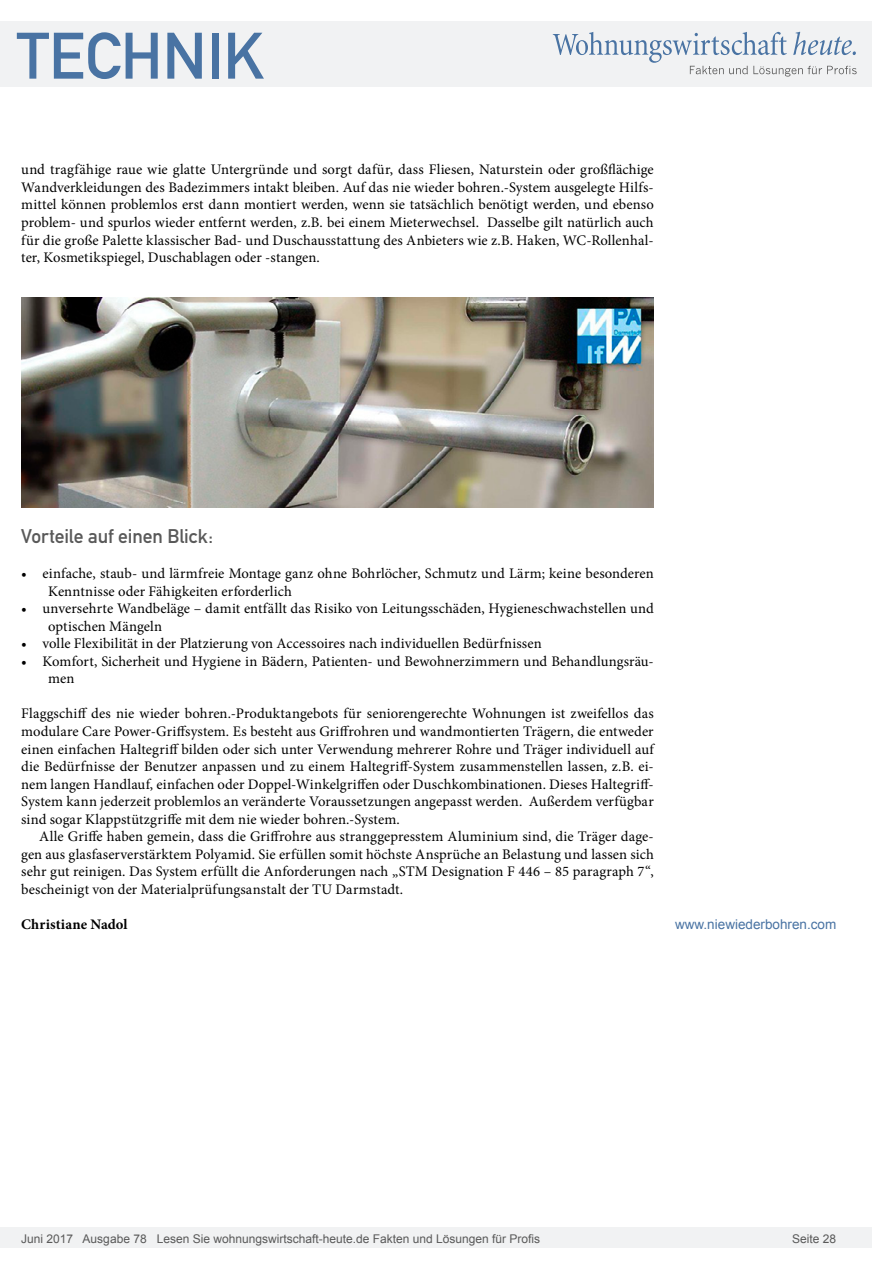
<style>
.page{position:relative;width:893px;height:1263px;background:#fff}
.page>*{position:absolute;margin:0;border:0;box-sizing:border-box;transform-origin:0 0}
.t1{font:64.5px "DIN Mittelschrift";color:#4973a3}
.Überschrift_Grau{font:19.5px "DIN Mittelschrift";letter-spacing:-.005em;color:#595959}
.Fließtext_erste_Zeil{font:14.7px/17.5px "Minion Pro";letter-spacing:.005em;color:#000}
.Fliesstext{font:14.7px/17.5px "Minion Pro";letter-spacing:.005em;color:#000;text-align:justify}
.AUTOR{font:700 14.7px "Minion Pro";letter-spacing:.01em;color:#000}
.Info{font:13.5px "Arial";color:#4973a3}
.t2{font:12px "Arial";color:#595959}
</style>
<div class="page">
<div style="left:0;top:1227px;width:872px;height:20px;background:#f1f2f3"></div>
<div style="left:0;top:21px;width:872px;height:66px;background:#f1f2f3"></div>
<svg style="left:553px;top:32px;width:304px;height:45px"></svg>
<img style="left:21px;top:297px;width:632px;height:211px">
<h1 class="t1" style="left:17px;top:18px;width:249px">TECHNIK</h1>
<p class="Fliesstext" style="left:21px;top:161px;width:634px">und tragfähige raue wie glatte Untergründe und sorgt dafür, dass Fliesen, Naturstein oder großflächige Wandverkleidungen des Badezimmers intakt bleiben. Auf das nie wieder bohren.-System ausgelegte Hilfs&shy;mittel können problemlos erst dann montiert werden, wenn sie tatsächlich benötigt werden, und ebenso problem- und spurlos wieder entfernt werden, z.B. bei einem Mieterwechsel. Dasselbe gilt natürlich auch für die große Palette klassischer Bad- und Duschausstattung des Anbieters wie z.B. Haken, WC-Rollenhal&shy;ter, Kosmetikspiegel, Duschablagen oder -stangen.</p>
<p class="Überschrift_Grau" style="left:21px;top:525px;width:193px">Vorteile auf einen Blick:</p>
<p class="Fließtext_erste_Zeil" style="left:48px;top:565px;width:607px;text-indent:-27px">• einfache, staub- und lärmfreie Montage ganz ohne Bohrlöcher, Schmutz und Lärm; keine besonderen<br>Kenntnisse oder Fähigkeiten erforderlich</p>
<p class="Fließtext_erste_Zeil" style="left:48px;top:600px;width:607px;text-indent:-27px">• unversehrte Wandbeläge – damit entfällt das Risiko von Leitungsschäden, Hygieneschwachstellen und optischen Mängeln</p>
<p class="Fließtext_erste_Zeil" style="left:21px;top:635px;width:522px">• volle Flexibilität in der Platzierung von Accessoires nach individuellen Bedürfnissen</p>
<p class="Fließtext_erste_Zeil" style="left:48px;top:652px;width:607px;text-indent:-27px">• Komfort, Sicherheit und Hygiene in Bädern, Patienten- und Bewohnerzimmern und Behandlungsräu&shy;men</p>
<p class="Fließtext_erste_Zeil" style="left:21px;top:705px;width:634px;text-align:justify">Flaggschiff des nie wieder bohren.-Produktangebots für seniorengerechte Wohnungen ist zweifellos das modulare Care Power-Griffsystem. Es besteht aus Griffrohren und wandmontierten Trägern, die entweder einen einfachen Haltegriff bilden oder sich unter Verwendung mehrerer Rohre und Träger individuell auf die Bedürfnisse der Benutzer anpassen und zu einem Haltegriff-System zusammenstellen lassen, z.B. ei&shy;nem langen Handlauf, einfachen oder Doppel-Winkelgriffen oder Duschkombinationen. Dieses Haltegriff-System kann jederzeit problemlos an veränderte Voraussetzungen angepasst werden. Außerdem verfügbar sind sogar Klappstützgriffe mit dem nie wieder bohren.-System.</p>
<p class="Fliesstext" style="left:21px;top:828px;width:634px;text-indent:18px">Alle Griffe haben gemein, dass die Griffrohre aus stranggepresstem Aluminium sind, die Träger dage&shy;gen aus glasfaserverstärktem Polyamid. Sie erfüllen somit höchste Ansprüche an Belastung und lassen sich sehr gut reinigen. Das System erfüllt die Anforderungen nach „STM Designation F 446 – 85 paragraph 7“, bescheinigt von der Materialprüfungsanstalt der TU Darmstadt.</p>
<p class="AUTOR" style="left:21px;top:914px;width:108px">Christiane Nadol</p>
<p class="Info" style="left:675px;top:915px;width:163px">www.niewiederbohren.com</p>
<p class="t2" style="left:21px;top:1230px;width:520px">Juni 2017 Ausgabe 78 Lesen Sie wohnungswirtschaft-heute.de Fakten und Lösungen für Profis</p>
<p class="t2" style="left:792px;top:1231px;width:46px">Seite 28</p>
</div>
